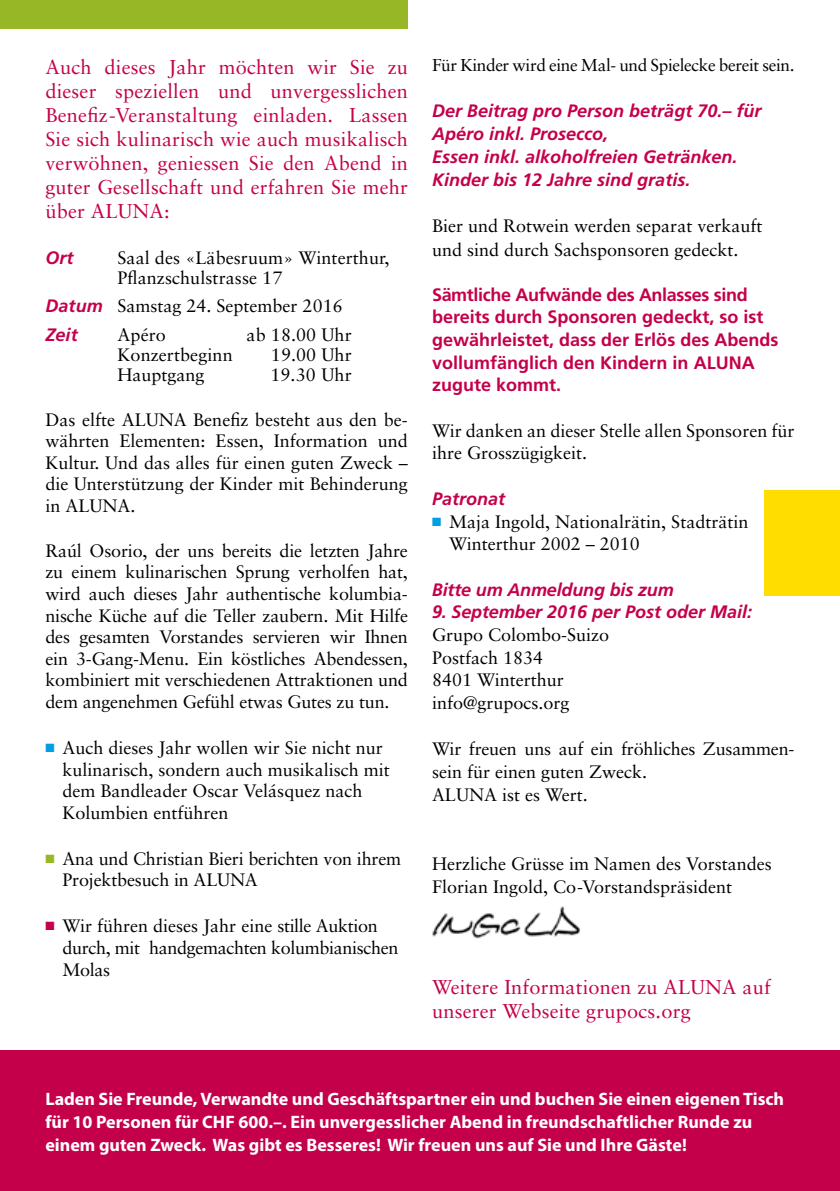
<style>
.page{position:relative;width:840px;height:1191px;background:#fff}
.page>*{position:absolute;margin:0;border:0;box-sizing:border-box;transform-origin:0 0}
.t1{font:20px/24px "Sabon";letter-spacing:.01em;color:#c4004a}
.t2{font:18px/21.6px "Sabon";color:#000}
.t3{font:700 18px/23px "Myriad Pro";color:#fff}
.t4{font:italic 700 18px/23px "Frutiger";color:#c4004a}
.t5{font:700 18px/22.6px "Frutiger";color:#c4004a}
.t6{font:18px/21.6px "Sabon";letter-spacing:-.02em;color:#000}
.t7{font:17.2px "Sabon";letter-spacing:-.02em;color:#000}
.s1{font-family:"Frutiger";font-weight:700;font-style:italic;color:#c4004a}
.s2{color:#009ee3}
.s3{color:#97b727}
.s4{color:#c4004a}
</style>
<div class="page">
<img style="left:432px;top:906px;width:148px;height:33px">
<div style="left:0;top:1050px;width:839px;height:141px;background:#c4004a"></div>
<div style="left:0;top:0;width:408px;height:29px;background:#97b727"></div>
<div style="left:764px;top:489px;width:75px;height:106px;background:#fd0"></div>
<p class="t1" style="left:45px;top:54px;width:364px;text-align:justify">Auch dieses Jahr möchten wir Sie zu dieser speziellen und unvergesslichen Benefiz-Veranstaltung einladen. Lassen Sie sich kulinarisch wie auch musikalisch verwöhnen, geniessen Sie den Abend in guter Gesellschaft und erfahren Sie mehr über ALUNA:</p>
<p class="t4" style="left:45px;top:246px;width:30px">Ort</p>
<p class="t2" style="left:117px;top:247px;width:273px;line-height:20px">Saal des «Läbesruum» Winterthur,<br>Pflanzschulstrasse 17</p>
<p class="t2" style="left:45px;top:295px;width:298px"><span class="s1">Datum</span> Samstag 24. September 2016</p>
<p class="t4" style="left:45px;top:323px;width:34px">Zeit</p>
<p class="t2" style="left:117px;top:324px;width:50px">Apéro</p>
<p class="t2" style="left:246px;top:324px;width:107px">ab 18.00 Uhr</p>
<p class="t2" style="left:117px;top:344px;width:117px">Konzertbeginn</p>
<p class="t2" style="left:271px;top:344px;width:82px">19.00 Uhr</p>
<p class="t2" style="left:117px;top:364px;width:89px">Hauptgang</p>
<p class="t2" style="left:270px;top:364px;width:83px">19.30 Uhr</p>
<p class="t2" style="left:45px;top:408px;width:364px;text-align:justify">Das elfte ALUNA Benefiz besteht aus den be&shy;währten Elementen: Essen, Information und Kultur. Und das alles für einen guten Zweck – die Unterstützung der Kinder mit Behinderung in ALUNA.</p>
<p class="t2" style="left:45px;top:539px;width:364px;text-align:justify">Raúl Osorio, der uns bereits die letzten Jahre zu einem kulinarischen Sprung verholfen hat, wird auch dieses Jahr authentische kolumbia&shy;nische Küche auf die Teller zaubern. Mit Hilfe des gesamten Vorstandes servieren wir Ihnen ein 3-Gang-Menu. Ein köstliches Abendessen, kombiniert mit verschiedenen Attraktionen und dem angenehmen Gefühl etwas Gutes zu tun.</p>
<p class="t2" style="left:62px;top:736px;width:329px;text-indent:-17px"><span class="s2">■</span> Auch dieses Jahr wollen wir Sie nicht nur kulinarisch, sondern auch musikalisch mit dem Bandleader Oscar Velásquez nach Kolumbien entführen</p>
<p class="t2" style="left:62px;top:847px;width:340px;text-indent:-17px"><span class="s3">■</span> Ana und Christian Bieri berichten von ihrem<br>Projektbesuch in ALUNA</p>
<p class="t6" style="left:62px;top:915px;width:337px;text-indent:-17px"><span class="s4">■</span> Wir führen dieses Jahr eine stille Auktion durch, mit handgemachten kolumbianischen<br>Molas</p>
<p class="t7" style="left:432px;top:55px;width:364px">Für Kinder wird eine Mal- und Spielecke bereit sein.</p>
<p class="t4" style="left:432px;top:99px;width:331px">Der Beitrag pro Person beträgt 70.– für Apéro inkl. Prosecco,<br>Essen inkl. alkoholfreien Getränken.<br>Kinder bis 12 Jahre sind gratis.</p>
<p class="t2" style="left:432px;top:214px;width:332px;line-height:23px">Bier und Rotwein werden separat verkauft und sind durch Sachsponsoren gedeckt.</p>
<p class="t5" style="left:432px;top:283px;width:348px">Sämtliche Aufwände des Anlasses sind bereits durch Sponsoren gedeckt, so ist gewährleistet, dass der Erlös des Abends vollumfänglich den Kindern in ALUNA zugute kommt.</p>
<p class="t2" style="left:432px;top:419px;width:364px;line-height:22.6px">Wir danken an dieser Stelle allen Sponsoren für ihre Grosszügigkeit.</p>
<p class="t4" style="left:432px;top:487px;width:75px">Patronat</p>
<p class="t2" style="left:449px;top:510px;width:301px;line-height:22.6px;text-indent:-17px"><span class="s2">■</span> Maja Ingold, Nationalrätin, Stadträtin<br>Winterthur 2002 – 2010</p>
<p class="t4" style="left:432px;top:578px;width:243px">Bitte um Anmeldung bis zum</p>
<p class="t4" style="left:432px;top:600px;width:321px">9. September 2016 per Post oder Mail:</p>
<p class="t2" style="left:432px;top:623px;width:179px;line-height:22.6px">Grupo Colombo-Suizo<br>Postfach 1834<br>8401 Winterthur info@grupocs.org</p>
<p class="t2" style="left:432px;top:737px;width:364px;line-height:23px">Wir freuen uns auf ein fröhliches Zusammen&shy;sein für einen guten Zweck.<br>ALUNA ist es Wert.</p>
<p class="t2" style="left:432px;top:852px;width:341px;line-height:23px">Herzliche Grüsse im Namen des Vorstandes<br>Florian Ingold, Co-Vorstandspräsident</p>
<p class="t1" style="left:432px;top:974px;width:340px">Weitere Informationen zu ALUNA auf unserer Webseite grupocs.org</p>
<p class="t3" style="left:45px;top:1086px;width:739px">Laden Sie Freunde, Verwandte und Geschäftspartner ein und buchen Sie einen eigenen Tisch für 10 Personen für CHF 600.–. Ein unvergesslicher Abend in freundschaftlicher Runde zu einem guten Zweck. Was gibt es Besseres! Wir freuen uns auf Sie und Ihre Gäste!</p>
</div>
